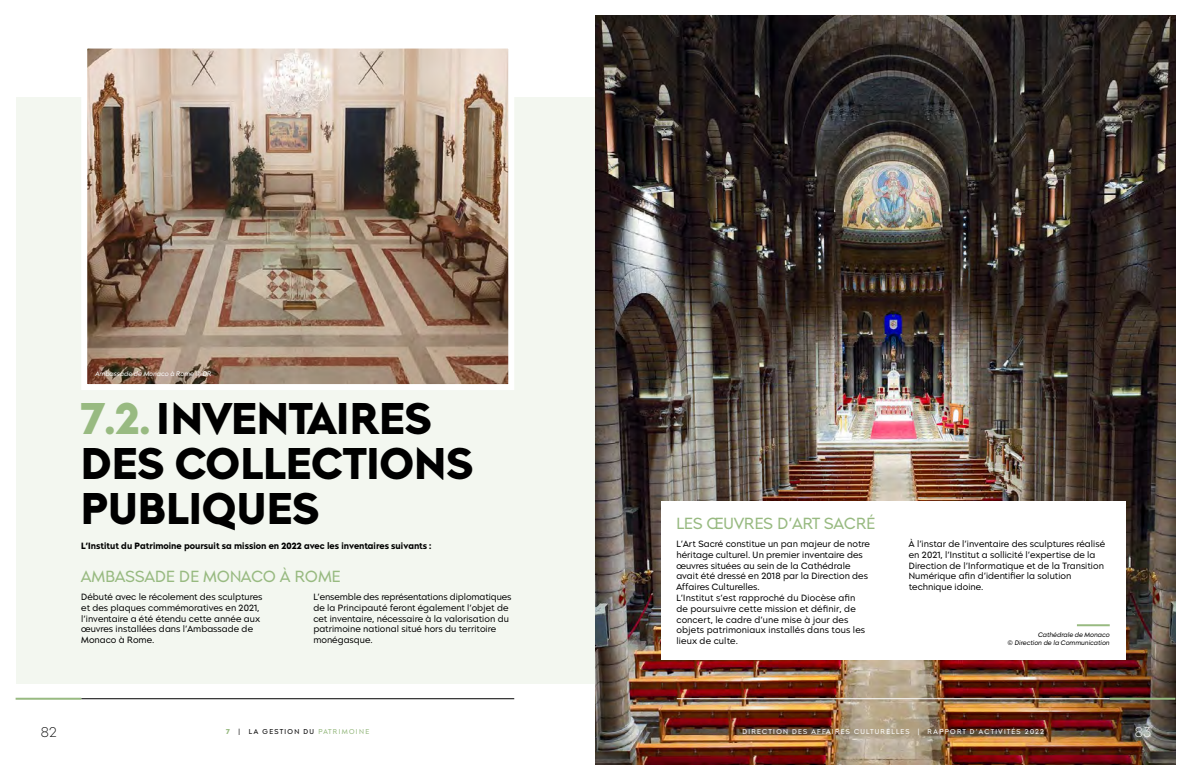
<style>
.page{position:relative;width:1191px;height:780px;background:#fff}
.page>*{position:absolute;margin:0;border:0;box-sizing:border-box;transform-origin:0 0}
.t1{font:700 44px/45px "Morn";color:#000}
.t2{font:16px "Morn";color:#98ba81}
.t3{font:200 14px "Morn";color:#000}
.t4{font:200 14px "Morn";color:#fff}
.t5{font:9px/10.8px "Morn";color:#000}
.t6{font:700 9px "Morn";color:#000}
.t7{font:7px "Morn";letter-spacing:.17em;color:#fff}
.t8{font:7px "Morn";letter-spacing:.17em;color:#000}
.t9{font:italic 6.5px/7.8px "Morn";letter-spacing:-.01em;color:#000;text-align:right}
.t10{font:italic 6.5px "Morn";letter-spacing:-.01em;color:#fff}
.s1{color:#98ba81}
.s2{font-weight:700;color:#98ba81}
</style>
<div class="page">
<div style="left:16px;top:97px;width:1159px;height:586px;background:#f3f7f0"></div>
<img style="left:81px;top:48px;width:433px;height:342px">
<img style="left:595px;top:16px;width:580px;height:748px">
<hr style="left:676px;top:698px;width:433px;height:1px;background:#fff">
<hr style="left:1109px;top:697px;width:66px;height:2px;background:#98ba81">
<hr style="left:81px;top:698px;width:433px;height:1px;background:#000">
<hr style="left:16px;top:697px;width:65px;height:2px;background:#98ba81">
<div style="left:661px;top:501px;width:464px;height:159px;background:#fff"></div>
<hr style="left:1077px;top:624px;width:32px;height:2px;background:#98ba81">
<p class="t10" style="left:95px;top:369px;width:118px">Ambassade de Monaco à Rome © DR</p>
<h1 class="t1" style="left:81px;top:395px;width:393px"><span class="s1">7.2.</span>INVENTAIRES<br>DES COLLECTIONS<br>PUBLIQUES</h1>
<p class="t6" style="left:81px;top:540px;width:352px">L’Institut du Patrimoine poursuit sa mission en 2022 avec les inventaires suivants :</p>
<h2 class="t2" style="left:81px;top:566px;width:261px">AMBASSADE DE MONACO À ROME</h2>
<p class="t5" style="left:81px;top:591px;width:183px">Débuté avec le récolement des sculptures et des plaques commémoratives en 2021, l’inventaire a été étendu cette année aux œuvres installées dans l’Ambassade de Monaco à Rome.</p>
<p class="t5" style="left:313px;top:591px;width:200px">L’ensemble des représentations diplomatiques de la Principauté feront également l’objet de cet inventaire, nécessaire à la valorisation du patrimoine national situé hors du territoire monégasque.</p>
<h2 class="t2" style="left:676px;top:513px;width:200px">LES ŒUVRES D’ART SACRÉ</h2>
<p class="t5" style="left:676px;top:538px;width:195px">L’Art Sacré constitue un pan majeur de notre héritage culturel. Un premier inventaire des œuvres situées au sein de la Cathédrale avait été dressé en 2018 par la Direction des Affaires Culturelles.<br>L’Institut s’est rapproché du Diocèse afin<br>de poursuivre cette mission et définir, de concert, le cadre d’une mise à jour des objets patrimoniaux installés dans tous les lieux de culte.</p>
<p class="t5" style="left:909px;top:538px;width:198px">À l’instar de l’inventaire des sculptures réalisé en 2021, l’Institut a sollicité l’expertise de la Direction de l’Informatique et de la Transition Numérique afin d’identifier la solution technique idoine.</p>
<p class="t9" style="left:1007px;top:630px;width:103px">Cathédrale de Monaco<br>© Direction de la Communication</p>
<h3 class="t3" style="left:40px;top:723px;width:18px">82</h3>
<p class="t8" style="left:226px;top:727px;width:144px"><span class="s2">7</span> | LA GESTION DU <span class="s1">PATRIMOINE</span></p>
<p class="t7" style="left:742px;top:727px;width:303px">DIRECTION DES AFFAIRES CULTURELLES | RAPPORT D’ACTIVITÉS 2022</p>
<h3 class="t4" style="left:1134px;top:723px;width:19px">83</h3>
</div>
